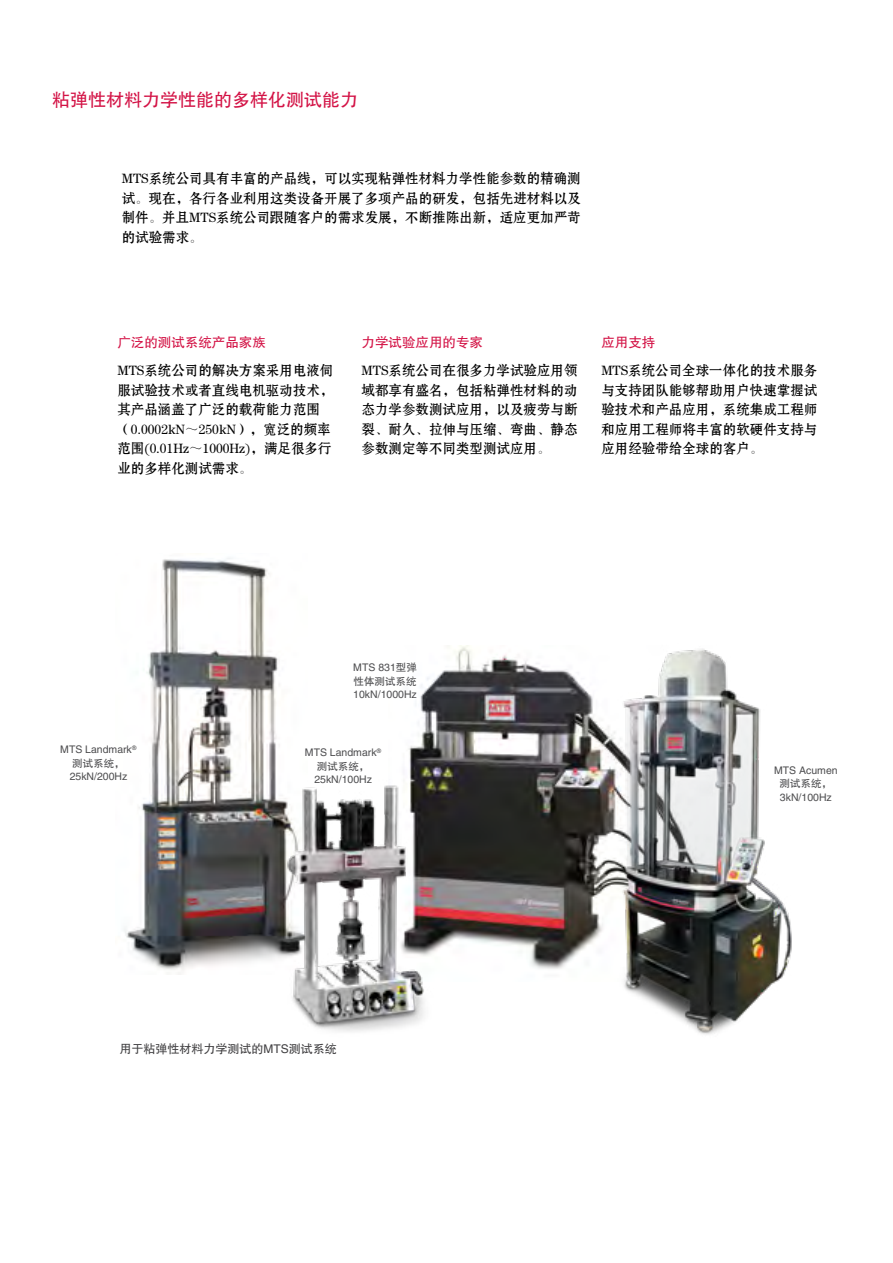
<style>
.page{position:relative;width:893px;height:1263px;background:#fff}
.page>*{position:absolute;margin:0;border:0;box-sizing:border-box;transform-origin:0 0}
.t1{font:18px "FZHTJW GB1 0";color:#d31245}
.t2{font:13.5px/19.5px "FZSHJW GB1 0";color:#000;text-align:justify}
.t3{font:13.5px "FZHTJW GB1 0";color:#d31245}
.t4{font:12px "FZHTJW GB1 0";color:#414042}
.t5{font:10.5px/13.5px "FZHTJW GB1 0";color:#4d4d4f;text-align:center}
.s1{font-family:"Sim Sun"}
</style>
<div class="page">
<img style="left:124px;top:558px;width:155px;height:416px">
<img style="left:408px;top:645px;width:206px;height:324px">
<img style="left:614px;top:648px;width:178px;height:387px">
<img style="left:279px;top:779px;width:160px;height:253px">
<h1 class="t1" style="left:52px;top:89px;width:307px">粘弹性材料力学性能的多样化测试能力</h1>
<p class="t2" style="left:122px;top:170px;width:461px">MTS系统公司具有丰富的产品线，可以实现粘弹性材料力学性能参数的精确测试。现在，各行各业利用这类设备开展了多项产品的研发，包括先进材料以及制件。并且MTS系统公司跟随客户的需求发展，不断推陈出新，适应更加严苛的试验需求。</p>
<p class="t3" style="left:117px;top:335px;width:150px">广泛的测试系统产品家族</p>
<p class="t2" style="left:117px;top:362px;width:218px;text-align:left">MTS系统公司的解决方案采用电液伺服试验技术或者直线电机驱动技术，其产品涵盖了广泛的载荷能力范围（0.0002kN<span class="s1">～</span>250kN），宽泛的频率范围(0.01Hz<span class="s1">～</span>1000Hz)，满足很多行业的多样化测试需求。</p>
<p class="t3" style="left:362px;top:335px;width:123px">力学试验应用的专家</p>
<p class="t2" style="left:362px;top:362px;width:217px">MTS系统公司在很多力学试验应用领域都享有盛名，包括粘弹性材料的动态力学参数测试应用，以及疲劳与断裂、耐久、拉伸与压缩、弯曲、静态参数测定等不同类型测试应用。</p>
<p class="t3" style="left:601px;top:335px;width:55px">应用支持</p>
<p class="t2" style="left:601px;top:362px;width:217px">MTS系统公司全球一体化的技术服务与支持团队能够帮助用户快速掌握试验技术和产品应用，系统集成工程师和应用工程师将丰富的软硬件支持与应用经验带给全球的客户。</p>
<p class="t5" style="left:60px;top:743px;width:78px">MTS Landmark<sup>®</sup>测试系统，<br>25kN/200Hz</p>
<p class="t5" style="left:353px;top:661px;width:65px;text-align:justify">MTS 831型弹性体测试系统10kN/1000Hz</p>
<p class="t5" style="left:305px;top:746px;width:78px">MTS Landmark<sup>®</sup>测试系统，<br>25kN/100Hz</p>
<p class="t5" style="left:774px;top:764px;width:65px">MTS Acumen测试系统，<br>3kN/100Hz</p>
<p class="t4" style="left:120px;top:1042px;width:219px">用于粘弹性材料力学测试的MTS测试系统</p>
</div>
